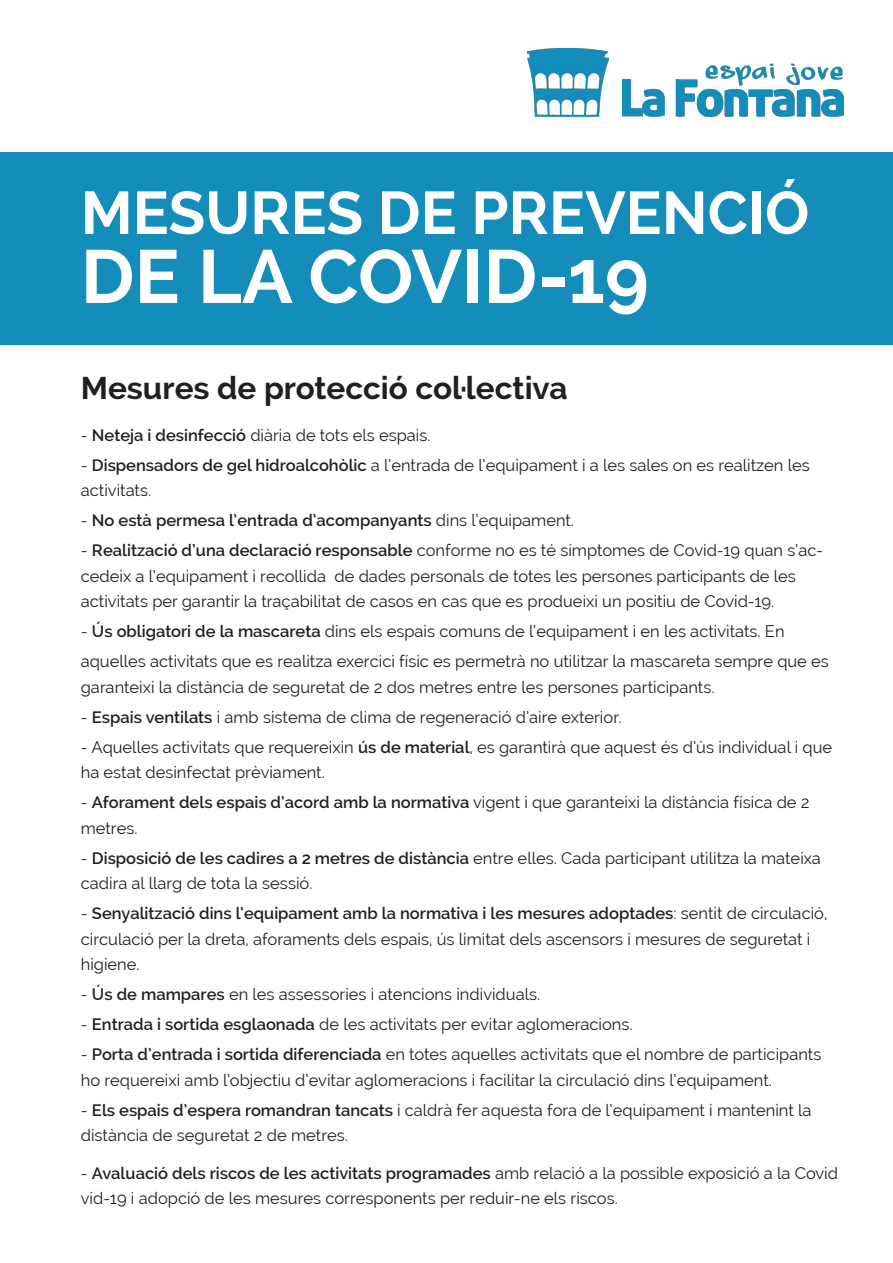
<style>
.page{position:relative;width:893px;height:1263px;background:#fff}
.page>*{position:absolute;margin:0;border:0;box-sizing:border-box;transform-origin:0 0}
.t1{font:700 75px "Raleway";color:#fff}
.t2{font:700 60px "Raleway";color:#fff}
.t3{font:700 31.5px "Raleway";color:#231f20}
.t4{font:16.5px/25.5px "Raleway";color:#231f20}
.t5{font:600 16.5px "Raleway";color:#231f20}
.s1{font-weight:600}
.s2{font-weight:400}
</style>
<div class="page">
<img style="left:527px;top:49px;width:317px;height:68px">
<div style="left:0;top:152px;width:893px;height:192px;background:#158dba"></div>
<p class="t2" style="left:81px;top:179px;width:730px">MESURES DE PREVENCIÓ</p>
<p class="t1" style="left:81px;top:234px;width:570px">DE LA COVID-19</p>
<p class="t3" style="left:81px;top:369px;width:488px">Mesures de protecció col·lectiva</p>
<p class="t4" style="left:81px;top:422px;width:351px">- <span class="s1">Neteja i desinfecció</span> diària de tots els espais.</p>
<p class="t4" style="left:81px;top:452px;width:730px">- <span class="s1">Dispensadors de gel hidroalcohòlic</span> a l’entrada de l’equipament i a les sales on es realitzen les activitats.</p>
<p class="t5" style="left:81px;top:511px;width:495px"><span class="s2">-</span> No està permesa l’entrada d’acompanyants <span class="s2">dins l’equipament.</span></p>
<p class="t4" style="left:81px;top:537px;width:744px">- <span class="s1">Realització d’una declaració responsable</span> conforme no es té símptomes de Covid-19 quan s’ac&shy;cedeix a l’equipament i recollida de dades personals de totes les persones participants de les activitats per garantir la traçabilitat de casos en cas que es produeixi un positiu de Covid-19.</p>
<p class="t4" style="left:81px;top:616px;width:750px;line-height:30px">- <span class="s1">Ús obligatori de la mascareta</span> dins els espais comuns de l’equipament i en les activitats. En aquelles activitats que es realitza exercici físic es permetrà no utilitzar la mascareta sempre que es</p>
<p class="t4" style="left:81px;top:674px;width:635px">garanteixi la distància de seguretat de 2 dos metres entre les persones participants.</p>
<p class="t4" style="left:81px;top:704px;width:542px">- <span class="s1">Espais ventilats</span> i amb sistema de clima de regeneració d’aire exterior.</p>
<p class="t4" style="left:81px;top:734px;width:753px">- Aquelles activitats que requereixin <span class="s1">ús de material</span>, es garantirà que aquest és d’ús individual i que ha estat desinfectat prèviament.</p>
<p class="t4" style="left:81px;top:789px;width:730px">- <span class="s1">Aforament dels espais d’acord amb la normativa</span> vigent i que garanteixi la distància física de 2 metres.</p>
<p class="t4" style="left:81px;top:845px;width:742px">- <span class="s1">Disposició de les cadires a 2 metres de distància</span> entre elles. Cada participant utilitza la mateixa cadira al llarg de tota la sessió.</p>
<p class="t4" style="left:81px;top:900px;width:748px">- <span class="s1">Senyalització dins l’equipament amb la normativa i les mesures adoptades</span>: sentit de circulació, circulació per la dreta, aforaments dels espais, ús limitat dels ascensors i mesures de seguretat i higiene.</p>
<p class="t4" style="left:81px;top:981px;width:461px">- <span class="s1">Ús de mampares</span> en les assessories i atencions individuals.</p>
<p class="t4" style="left:81px;top:1011px;width:553px">- <span class="s1">Entrada i sortida esglaonada</span> de les activitats per evitar aglomeracions.</p>
<p class="t4" style="left:81px;top:1041px;width:742px">- <span class="s1">Porta d’entrada i sortida diferenciada</span> en totes aquelles activitats que el nombre de participants ho requereixi amb l’objectiu d’evitar aglomeracions i facilitar la circulació dins l’equipament.</p>
<p class="t4" style="left:81px;top:1097px;width:732px">- <span class="s1">Els espais d’espera romandran tancats</span> i caldrà fer aquesta fora de l’equipament i mantenint la distància de seguretat 2 de metres.</p>
<p class="t5" style="left:81px;top:1163px;width:759px"><span class="s2">-</span> Avaluació dels riscos de les activitats programades <span class="s2">amb relació a la possible exposició a la Covid</span></p>
<p class="t4" style="left:81px;top:1186px;width:539px">vid-19 i adopció de les mesures corresponents per reduir-ne els riscos.</p>
</div>
